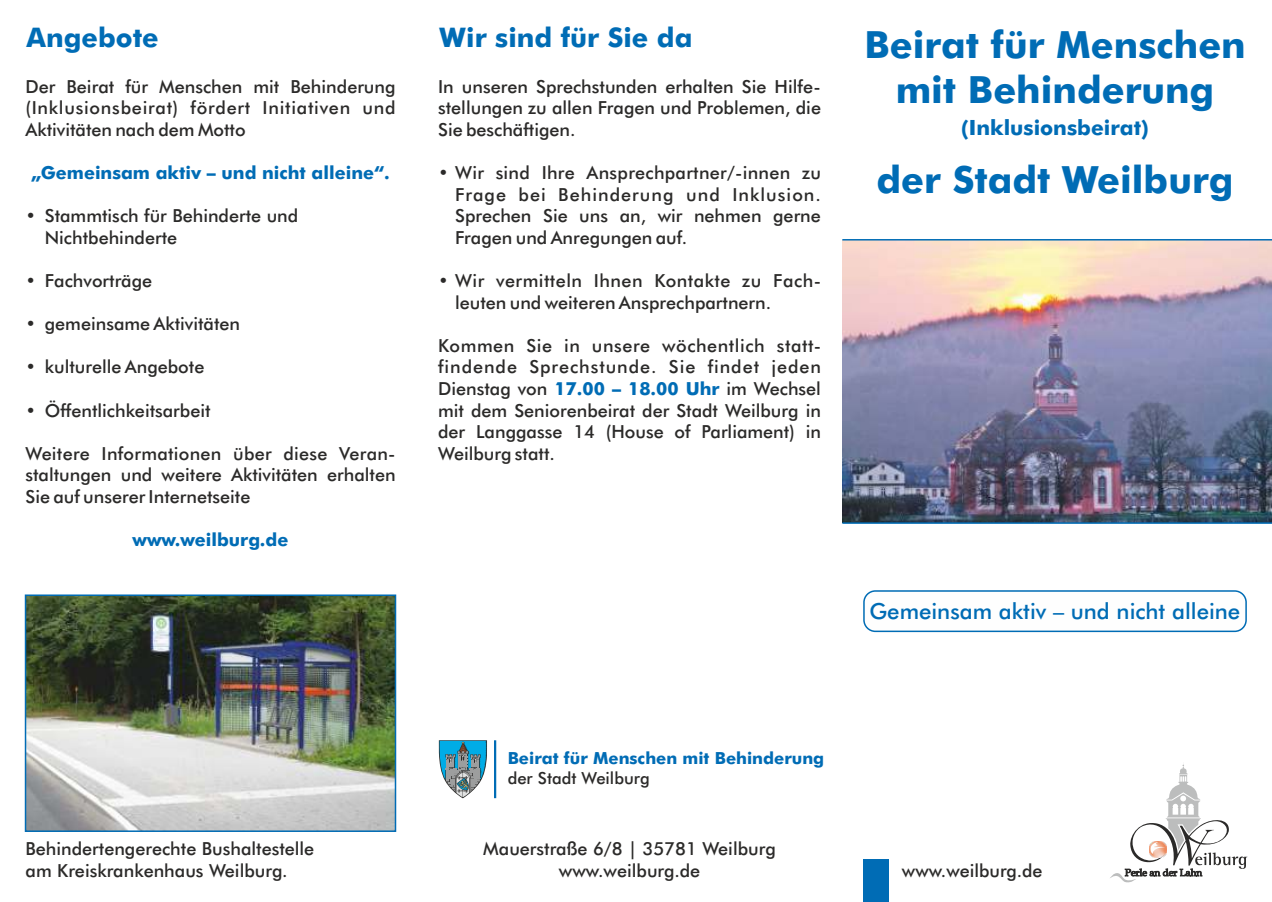
<style>
.page{position:relative;width:1272px;height:902px;background:#fff}
.page>*{position:absolute;margin:0;border:0;box-sizing:border-box;transform-origin:0 0}
.t1{font:700 37.5px/45px "Futura BT";color:#006cb5;text-align:center}
.t2{font:700 27px "Futura BT";color:#006cb5}
.t3{font:500 22.2px "Futura BT";color:#006cb5}
.t4{font:700 21px "Futura BT";color:#006cb5}
.t5{font:500 18px/21.6px "Futura BT";color:#2b2a29;text-align:justify}
.t6{font:700 18px "Futura BT";color:#006cb5}
.t7{font:700 16.65px "Futura BT";color:#006cb5}
.t8{font:500 16.65px "Futura BT";color:#2b2a29}
.s1{font-weight:700;color:#006cb5}
</style>
<div class="page">
<div style="left:863px;top:590px;width:383px;height:42px;background:#fefefe;border:2px solid #006cb5;border-radius:11px"></div>
<svg style="left:1110px;top:764px;width:137px;height:119px"></svg>
<div style="left:863px;top:859px;width:26px;height:42px;background:#006cb5"></div>
<img style="left:842px;top:240px;width:429px;height:282px">
<hr style="left:842px;top:239px;width:429px;height:1px;background:#006cb5">
<hr style="left:842px;top:522px;width:429px;height:2px;background:#006cb5">
<svg style="left:439px;top:740px;width:48px;height:58px"></svg>
<hr style="left:494px;top:740px;width:2px;height:58px;background:#006cb5">
<img style="left:28px;top:597px;width:365px;height:231px">
<div style="left:25px;top:594px;width:371px;height:237px;border:2px solid #006cb5"></div>
<h2 class="t2" style="left:27px;top:26px;width:134px">Angebote</h2>
<p class="t5" style="left:25px;top:77px;width:371px">Der Beirat für Menschen mit Behinderung (Inklusionsbeirat) fördert Initiativen und Aktivitäten nach dem Motto</p>
<p class="t6" style="left:31px;top:165px;width:360px">„Gemeinsam aktiv – und nicht alleine“.</p>
<p class="t5" style="left:45px;top:207px;width:255px;text-indent:-19px">• Stammtisch für Behinderte und<br>Nichtbehinderte</p>
<p class="t5" style="left:25px;top:271px;width:128px">• Fachvorträge</p>
<p class="t5" style="left:25px;top:315px;width:216px">• gemeinsame Aktivitäten</p>
<p class="t5" style="left:25px;top:358px;width:180px">• kulturelle Angebote</p>
<p class="t5" style="left:25px;top:401px;width:187px">• Öffentlichkeitsarbeit</p>
<p class="t5" style="left:25px;top:444px;width:371px">Weitere Informationen über diese Veran&shy;staltungen und weitere Aktivitäten erhalten Sie auf unserer Internetseite</p>
<p class="t6" style="left:133px;top:532px;width:157px">www.weilburg.de</p>
<h2 class="t2" style="left:439px;top:26px;width:254px">Wir sind für Sie da</h2>
<p class="t5" style="left:438px;top:77px;width:384px">In unseren Sprechstunden erhalten Sie Hilfe&shy;stellungen zu allen Fragen und Problemen, die Sie beschäftigen.</p>
<p class="t5" style="left:455px;top:164px;width:367px;text-indent:-17px">• Wir sind Ihre Ansprechpartner/-innen zu Frage bei Behinderung und Inklusion.<br>Sprechen Sie uns an, wir nehmen gerne Fragen und Anregungen auf.</p>
<p class="t5" style="left:455px;top:271px;width:367px;text-indent:-17px">• Wir vermitteln Ihnen Kontakte zu Fach&shy;leuten und weiteren Ansprechpartnern.</p>
<p class="t5" style="left:438px;top:336px;width:384px">Kommen Sie in unsere wöchentlich statt&shy;findende Sprechstunde. Sie findet jeden Dienstag von <span class="s1">17.00 – 18.00 Uhr</span> im Wechsel mit dem Seniorenbeirat der Stadt Weilburg in der Langgasse 14 (House of Parliament) in Weilburg statt.</p>
<h1 class="t1" style="left:864px;top:26px;width:383px">Beirat für Menschen mit Behinderung</h1>
<p class="t4" style="left:961px;top:119px;width:189px">(Inklusionsbeirat)</p>
<h1 class="t1" style="left:876px;top:161px;width:358px">der Stadt Weilburg</h1>
<p class="t3" style="left:869px;top:602px;width:372px">Gemeinsam aktiv – und nicht alleine</p>
<p class="t5" style="left:26px;top:839px;width:290px">Behindertengerechte Bushaltestelle am Kreiskrankenhaus Weilburg.</p>
<p class="t7" style="left:507px;top:751px;width:318px">Beirat für Menschen mit Behinderung</p>
<p class="t8" style="left:507px;top:771px;width:143px">der Stadt Weilburg</p>
<p class="t5" style="left:483px;top:839px;width:294px;text-align:center">Mauerstraße 6/8 | 35781 Weilburg www.weilburg.de</p>
<p class="t5" style="left:902px;top:861px;width:142px">www.weilburg.de</p>
</div>
